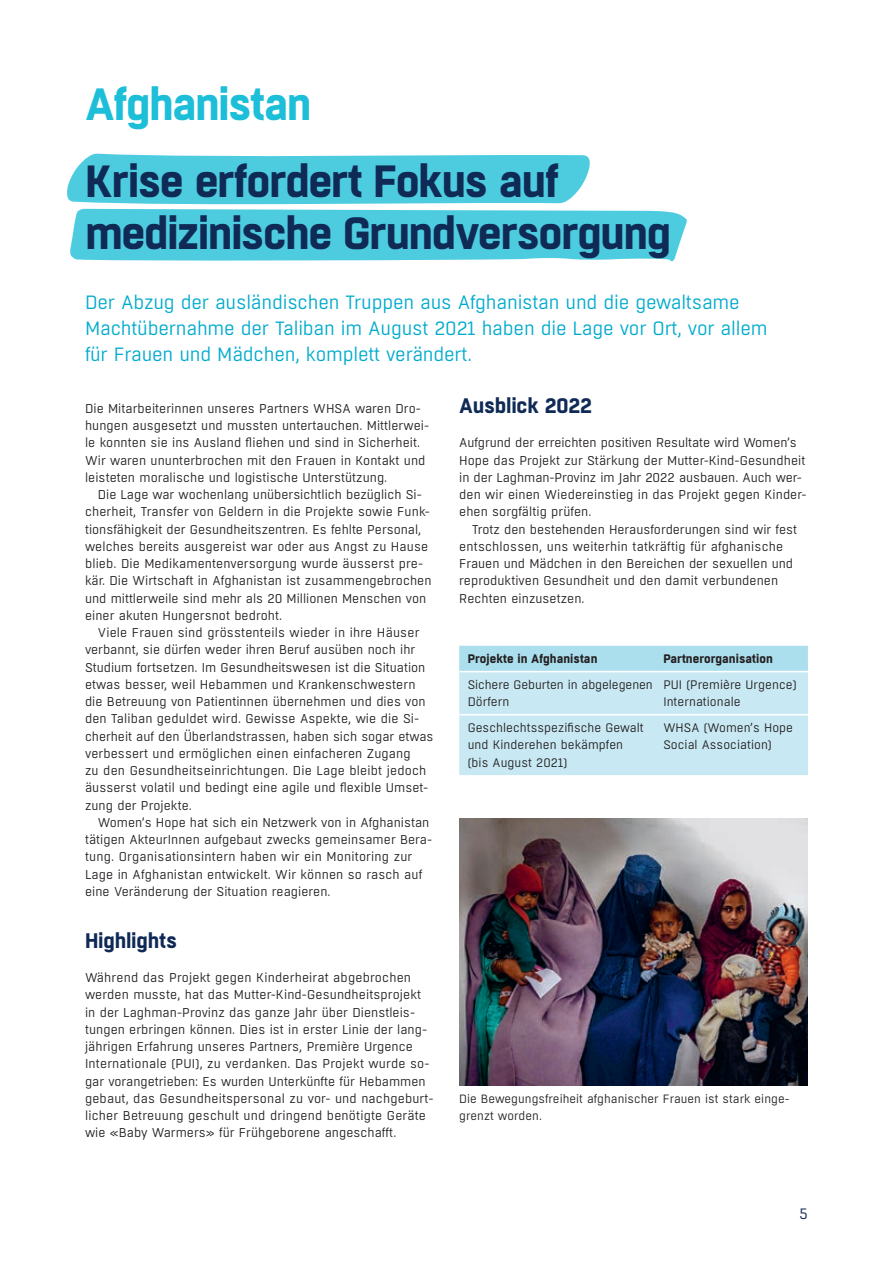
<style>
.page{position:relative;width:893px;height:1263px;background:#fff}
.page>*{position:absolute;margin:0;border:0;box-sizing:border-box;transform-origin:0 0}
.t1{font:700 45px/51.8px "Boxed";letter-spacing:-.035em;color:#102a56}
.t2{font:700 45px "Boxed";letter-spacing:-.035em;color:#1cbed8}
.t3{font:700 21px "Boxed";letter-spacing:-.01em;color:#102a56}
.t4{font:19.2px/25.8px "Boxed";letter-spacing:-.01em;color:#00abcd}
.t5{font:15px "Boxed";color:#102a56}
.t6{font:12.75px/17.2px "Boxed";letter-spacing:.005em;color:#231f20}
.t7{font:12.3px/17.2px "Boxed";letter-spacing:.005em;color:#231f20}
.t8{font:700 12.3px "Boxed";letter-spacing:.005em;color:#231f20}
.t9{font:12px/17.2px "Boxed";letter-spacing:.005em;color:#231f20}
</style>
<div class="page">
<svg style="left:67px;top:153px;width:620px;height:109px"></svg>
<svg style="left:459px;top:646px;width:349px;height:129px;background:#c2e7f1"></svg>
<hr style="left:459px;top:671px;width:204px;height:1px;background:#fff">
<hr style="left:663px;top:671px;width:145px;height:1px;background:#fff">
<hr style="left:459px;top:714px;width:204px;height:1px;background:#fff">
<hr style="left:663px;top:714px;width:145px;height:1px;background:#fff">
<img style="left:459px;top:818px;width:349px;height:268px">
<h1 class="t2" style="left:85px;top:74px;width:228px">Afghanistan</h1>
<h1 class="t1" style="left:85px;top:157px;width:588px">Krise erfordert Fokus auf medizinische Grundversorgung</h1>
<h3 class="t4" style="left:85px;top:290px;width:684px">Der Abzug der ausländischen Truppen aus Afghanistan und die gewaltsame<br>Machtübernahme der Taliban im August 2021 haben die Lage vor Ort, vor allem für Frauen und Mädchen, komplett verändert.</h3>
<p class="t6" style="left:85px;top:400px;width:346px">Die Mitarbeiterinnen unseres Partners WHSA waren Dro&shy;hungen ausgesetzt und mussten untertauchen. Mittlerwei&shy;le konnten sie ins Ausland fliehen und sind in Sicherheit.<br>Wir waren ununterbrochen mit den Frauen in Kontakt und leisteten moralische und logistische Unterstützung.</p>
<p class="t6" style="left:85px;top:486px;width:348px;text-indent:13px">Die Lage war wochenlang unübersichtlich bezüglich Si&shy;cherheit, Transfer von Geldern in die Projekte sowie Funk&shy;tionsfähigkeit der Gesundheitszentren. Es fehlte Personal, welches bereits ausgereist war oder aus Angst zu Hause blieb. Die Medikamentenversorgung wurde äusserst pre&shy;kär. Die Wirtschaft in Afghanistan ist zusammengebrochen und mittlerweile sind mehr als 20 Millionen Menschen von einer akuten Hungersnot bedroht.</p>
<p class="t6" style="left:85px;top:624px;width:350px;text-indent:13px">Viele Frauen sind grösstenteils wieder in ihre Häuser verbannt, sie dürfen weder ihren Beruf ausüben noch ihr Studium fortsetzen. Im Gesundheitswesen ist die Situation etwas besser, weil Hebammen und Krankenschwestern die Betreuung von Patientinnen übernehmen und dies von den Taliban geduldet wird. Gewisse Aspekte, wie die Si&shy;cherheit auf den Überlandstrassen, haben sich sogar etwas verbessert und ermöglichen einen einfacheren Zugang<br>zu den Gesundheitseinrichtungen. Die Lage bleibt jedoch äusserst volatil und bedingt eine agile und flexible Umset&shy;zung der Projekte.</p>
<p class="t6" style="left:85px;top:814px;width:349px;text-indent:13px">Women’s Hope hat sich ein Netzwerk von in Afghanistan tätigen AkteurInnen aufgebaut zwecks gemeinsamer Bera&shy;tung. Organisationsintern haben wir ein Monitoring zur Lage in Afghanistan entwickelt. Wir können so rasch auf eine Veränderung der Situation reagieren.</p>
<h2 class="t3" style="left:85px;top:926px;width:94px">Highlights</h2>
<p class="t6" style="left:85px;top:969px;width:350px">Während das Projekt gegen Kinderheirat abgebrochen werden musste, hat das Mutter-Kind-Gesundheitsprojekt in der Laghman-Provinz das ganze Jahr über Dienstleis&shy;tungen erbringen können. Dies ist in erster Linie der lang&shy;jährigen Erfahrung unseres Partners, Première Urgence Internationale (PUI), zu verdanken. Das Projekt wurde so&shy;gar vorangetrieben: Es wurden Unterkünfte für Hebammen gebaut, das Gesundheitspersonal zu vor- und nachgeburt&shy;licher Betreuung geschult und dringend benötigte Geräte wie «Baby Warmers» für Frühgeborene angeschafft.</p>
<h2 class="t3" style="left:459px;top:391px;width:134px">Ausblick 2022</h2>
<p class="t6" style="left:459px;top:434px;width:349px">Aufgrund der erreichten positiven Resultate wird Women’s Hope das Projekt zur Stärkung der Mutter-Kind-Gesundheit in der Laghman-Provinz im Jahr 2022 ausbauen. Auch wer-- den wir einen Wiedereinstieg in das Projekt gegen Kinder&shy;ehen sorgfältig prüfen.</p>
<p class="t6" style="left:459px;top:521px;width:339px;text-indent:13px">Trotz den bestehenden Herausforderungen sind wir fest entschlossen, uns weiterhin tatkräftig für afghanische Frauen und Mädchen in den Bereichen der sexuellen und reproduktiven Gesundheit und den damit verbundenen Rechten einzusetzen.</p>
<p class="t8" style="left:468px;top:650px;width:131px">Projekte in Afghanistan</p>
<p class="t8" style="left:663px;top:650px;width:111px">Partnerorganisation</p>
<p class="t7" style="left:468px;top:676px;width:187px">Sichere Geburten in abgelegenen<br>Dörfern</p>
<p class="t7" style="left:663px;top:676px;width:135px">PUI (Première Urgence)<br>Internationale</p>
<p class="t7" style="left:468px;top:719px;width:177px">Geschlechtsspezifische Gewalt und Kinderehen bekämpfen (bis August 2021)</p>
<p class="t7" style="left:663px;top:719px;width:131px">WHSA (Women’s Hope<br>Social Association)</p>
<p class="t9" style="left:459px;top:1090px;width:332px">Die Bewegungsfreiheit afghanischer Frauen ist stark einge&shy;grenzt worden.</p>
<p class="t5" style="left:799px;top:1204px;width:10px">5</p>
</div>
